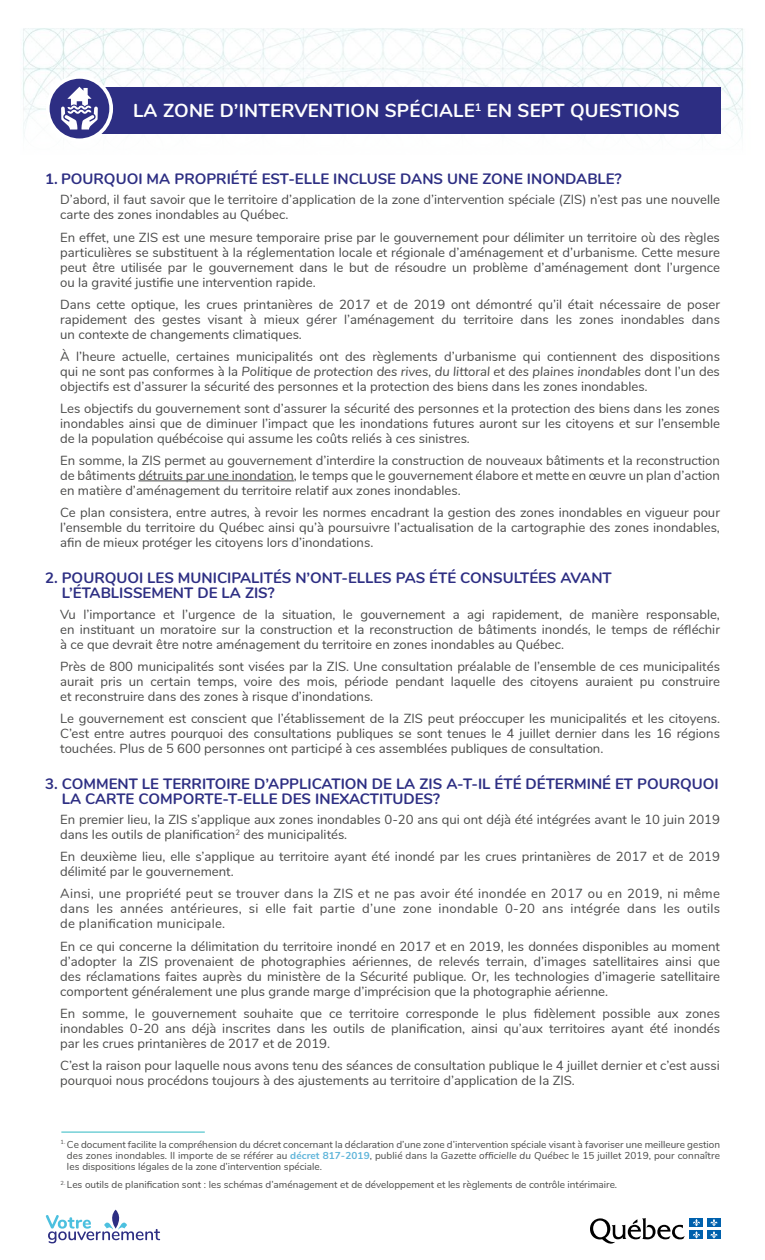
<style>
.page{position:relative;width:765px;height:1260px;background:#fff}
.page>*{position:absolute;margin:0;border:0;box-sizing:border-box;transform-origin:0 0}
.t1{font:700 18.75px "Nunito";letter-spacing:.01em;color:#fff}
.t2{font:700 15px/15px "Nunito";color:#2d2e83}
.t3{font:13.12px/15px "Nunito";color:#4a4a49;text-align:justify}
.t4{font:10px/11.2px "Nunito";color:#4a4a49;text-align:justify}
.s1{font-style:italic}
.s2{font-weight:700;color:#60b5da}
</style>
<div class="page">
<img style="left:23px;top:28px;width:720px;height:40px">
<svg style="left:590px;top:1218px;width:95px;height:26px"></svg>
<div style="left:690px;top:1218px;width:13px;height:9px;background:#0061ad"></div>
<div style="left:707px;top:1218px;width:14px;height:9px;background:#0061ad"></div>
<div style="left:690px;top:1231px;width:13px;height:8px;background:#0061ad"></div>
<svg style="left:693px;top:1219px;width:7px;height:20px"></svg>
<div style="left:707px;top:1231px;width:14px;height:8px;background:#0061ad"></div>
<svg style="left:710px;top:1219px;width:8px;height:20px"></svg>
<svg style="left:46px;top:1210px;width:114px;height:33px"></svg>
<div style="left:72px;top:87px;width:649px;height:47px;background:#2d2e83"></div>
<svg style="left:48px;top:77px;width:63px;height:63px"></svg>
<div style="left:46px;top:75px;width:67px;height:67px;border:4px solid #fff;border-radius:50%"></div>
<svg style="left:61px;top:87px;width:37px;height:43px"></svg>
<hr style="left:138px;top:481px;width:156px;height:1px;background:#4a4a49">
<hr style="left:61px;top:1132px;width:144px;height:1px;background:#2fb8c2">
<h1 class="t1" style="left:133px;top:97px;width:548px">LA ZONE D’INTERVENTION SPÉCIALE<sup>1</sup> EN SEPT QUESTIONS</h1>
<p class="t2" style="left:45px;top:171px;width:578px">1. POURQUOI MA PROPRIÉTÉ EST-ELLE INCLUSE DANS UNE ZONE INONDABLE?</p>
<p class="t3" style="left:60px;top:192px;width:661px">D’abord, il faut savoir que le territoire d’application de la zone d’intervention spéciale (ZIS) n’est pas une nouvelle carte des zones inondables au Québec.</p>
<p class="t3" style="left:60px;top:229px;width:661px">En effet, une ZIS est une mesure temporaire prise par le gouvernement pour délimiter un territoire où des règles particulières se substituent à la réglementation locale et régionale d’aménagement et d’urbanisme. Cette mesure peut être utilisée par le gouvernement dans le but de résoudre un problème d’aménagement dont l’urgence ou la gravité justifie une intervention rapide.</p>
<p class="t3" style="left:60px;top:296px;width:661px">Dans cette optique, les crues printanières de 2017 et de 2019 ont démontré qu’il était nécessaire de poser rapidement des gestes visant à mieux gérer l’aménagement du territoire dans les zones inondables dans un contexte de changements climatiques.</p>
<p class="t3" style="left:60px;top:348px;width:661px">À l’heure actuelle, certaines municipalités ont des règlements d’urbanisme qui contiennent des dispositions qui ne sont pas conformes à la <span class="s1">Politique de protection des rives, du littoral et des plaines inondables</span> dont l’un des objectifs est d’assurer la sécurité des personnes et la protection des biens dans les zones inondables<span class="s1">.</span></p>
<p class="t3" style="left:60px;top:400px;width:661px">Les objectifs du gouvernement sont d’assurer la sécurité des personnes et la protection des biens dans les zones inondables ainsi que de diminuer l’impact que les inondations futures auront sur les citoyens et sur l’ensemble de la population québécoise qui assume les coûts reliés à ces sinistres.</p>
<p class="t3" style="left:60px;top:452px;width:661px">En somme, la ZIS permet au gouvernement d’interdire la construction de nouveaux bâtiments et la reconstruction de bâtiments détruits par une inondation, le temps que le gouvernement élabore et mette en œuvre un plan d’action en matière d’aménagement du territoire relatif aux zones inondables.</p>
<p class="t3" style="left:60px;top:504px;width:661px">Ce plan consistera, entre autres, à revoir les normes encadrant la gestion des zones inondables en vigueur pour l’ensemble du territoire du Québec ainsi qu’à poursuivre l’actualisation de la cartographie des zones inondables, afin de mieux protéger les citoyens lors d’inondations.</p>
<p class="t2" style="left:62px;top:570px;width:552px;text-indent:-17px">2. POURQUOI LES MUNICIPALITÉS N’ONT-ELLES PAS ÉTÉ CONSULTÉES AVANT<br>L’ÉTABLISSEMENT DE LA ZIS?</p>
<p class="t3" style="left:60px;top:606px;width:661px">Vu l’importance et l’urgence de la situation, le gouvernement a agi rapidement, de manière responsable, en instituant un moratoire sur la construction et la reconstruction de bâtiments inondés, le temps de réfléchir à ce que devrait être notre aménagement du territoire en zones inondables au Québec.</p>
<p class="t3" style="left:60px;top:658px;width:661px">Près de 800 municipalités sont visées par la ZIS. Une consultation préalable de l’ensemble de ces municipalités aurait pris un certain temps, voire des mois, période pendant laquelle des citoyens auraient pu construire et reconstruire dans des zones à risque d’inondations.</p>
<p class="t3" style="left:60px;top:710px;width:661px">Le gouvernement est conscient que l’établissement de la ZIS peut préoccuper les municipalités et les citoyens.<br>C’est entre autres pourquoi des consultations publiques se sont tenues le 4 juillet dernier dans les 16 régions touchées. Plus de 5 600 personnes ont participé à ces assemblées publiques de consultation.</p>
<p class="t2" style="left:62px;top:775px;width:658px;text-indent:-17px">3. COMMENT LE TERRITOIRE D’APPLICATION DE LA ZIS A-T-IL ÉTÉ DÉTERMINÉ ET POURQUOI<br>LA CARTE COMPORTE-T-ELLE DES INEXACTITUDES?</p>
<p class="t3" style="left:60px;top:812px;width:661px">En premier lieu, la ZIS s’applique aux zones inondables 0-20 ans qui ont déjà été intégrées avant le 10 juin 2019 dans les outils de planification<sup>2</sup> des municipalités.</p>
<p class="t3" style="left:60px;top:849px;width:661px">En deuxième lieu, elle s’applique au territoire ayant été inondé par les crues printanières de 2017 et de 2019 délimité par le gouvernement.</p>
<p class="t3" style="left:60px;top:886px;width:661px">Ainsi, une propriété peut se trouver dans la ZIS et ne pas avoir été inondée en 2017 ou en 2019, ni même dans les années antérieures, si elle fait partie d’une zone inondable 0-20 ans intégrée dans les outils de planification municipale.</p>
<p class="t3" style="left:60px;top:938px;width:661px">En ce qui concerne la délimitation du territoire inondé en 2017 et en 2019, les données disponibles au moment d’adopter la ZIS provenaient de photographies aériennes, de relevés terrain, d’images satellitaires ainsi que des réclamations faites auprès du ministère de la Sécurité publique. Or, les technologies d’imagerie satellitaire comportent généralement une plus grande marge d’imprécision que la photographie aérienne.</p>
<p class="t3" style="left:60px;top:1005px;width:661px">En somme, le gouvernement souhaite que ce territoire corresponde le plus fidèlement possible aux zones inondables 0-20 ans déjà inscrites dans les outils de planification, ainsi qu’aux territoires ayant été inondés par les crues printanières de 2017 et de 2019.</p>
<p class="t3" style="left:60px;top:1057px;width:661px">C’est la raison pour laquelle nous avons tenu des séances de consultation publique le 4 juillet dernier et c’est aussi pourquoi nous procédons toujours à des ajustements au territoire d’application de la ZIS.</p>
<p class="t4" style="left:67px;top:1138px;width:655px;text-indent:-6px"><sup>1.</sup> Ce document facilite la compréhension du décret concernant la déclaration d’une zone d’intervention spéciale visant à favoriser une meilleure gestion des zones inondables. Il importe de se référer au <span class="s2">décret 817-2019</span>, publié dans la <span class="s1">Gazette officielle du Québec</span> le 15 juillet 2019, pour connaître les dispositions légales de la zone d’intervention spéciale.</p>
<p class="t4" style="left:61px;top:1179px;width:558px"><sup>2.</sup> Les outils de planification sont : les schémas d’aménagement et de développement et les règlements de contrôle intérimaire.</p>
</div>
